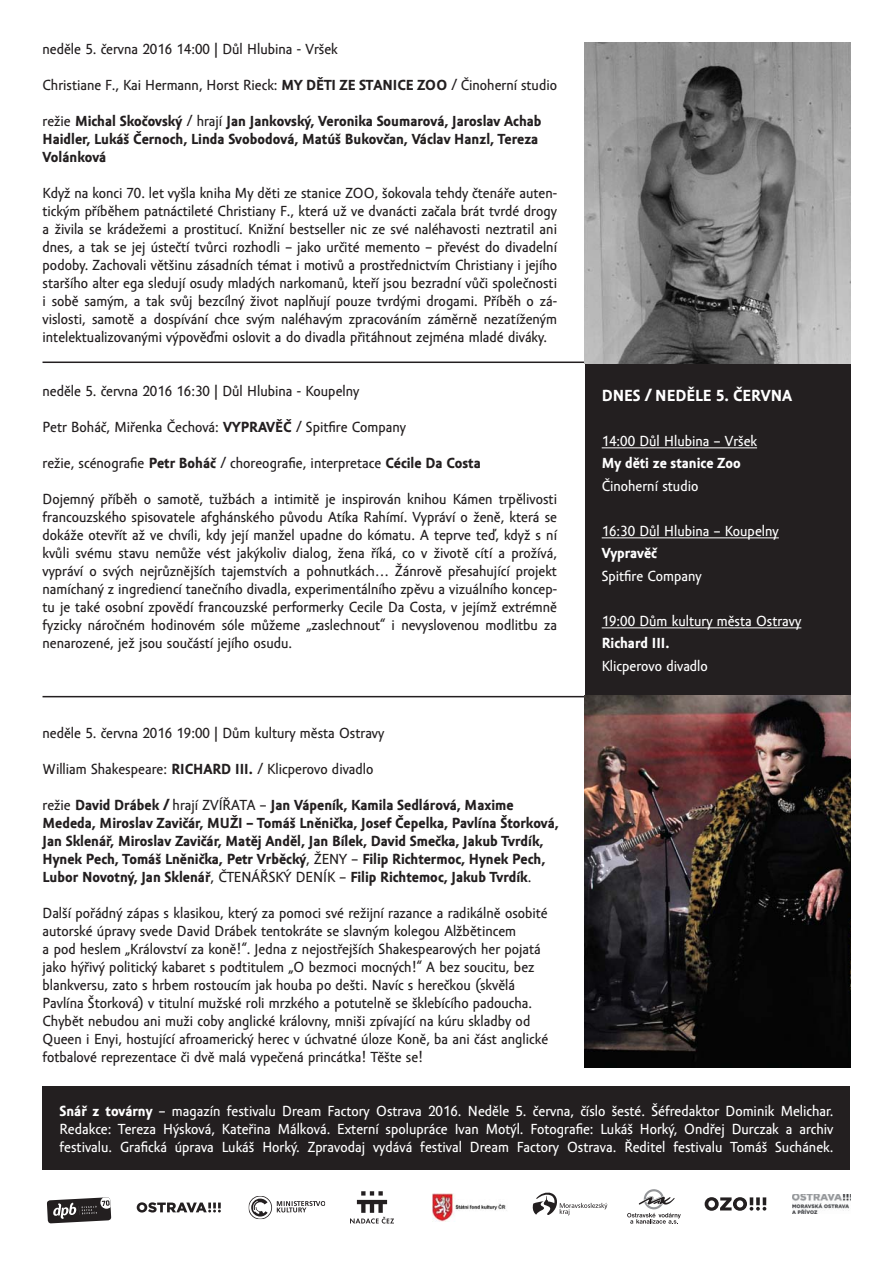
<style>
.page{position:relative;width:893px;height:1263px;background:#fff}
.page>*{position:absolute;margin:0;border:0;box-sizing:border-box;transform-origin:0 0}
.t1{font:700 16.5px "Amor Sans Text Pro";color:#fff}
.t2{font:15px/18px "Amor Sans Text Pro";color:#231f20;text-align:justify}
.t3{font:700 15px/18px "Amor Sans Text Pro";color:#231f20}
.t4{font:15px/18px "Amor Sans Text Pro";color:#fff;text-align:justify}
.t5{font:700 15px "Amor Sans Text Pro";color:#fff}
.s1{font-weight:700}
.s2{font-weight:400}
</style>
<div class="page">
<div style="left:43px;top:1086px;width:807px;height:84px;background:#231f20"></div>
<svg style="left:47px;top:1197px;width:64px;height:26px"></svg>
<svg style="left:137px;top:1202px;width:84px;height:10px"></svg>
<svg style="left:533px;top:1192px;width:74px;height:23px"></svg>
<img style="left:793px;top:1194px;width:57px;height:20px">
<svg style="left:248px;top:1196px;width:77px;height:23px"></svg>
<svg style="left:627px;top:1189px;width:54px;height:35px"></svg>
<svg style="left:705px;top:1197px;width:61px;height:14px"></svg>
<svg style="left:350px;top:1191px;width:44px;height:32px"></svg>
<img style="left:432px;top:1194px;width:75px;height:27px">
<div style="left:585px;top:363px;width:265px;height:333px;background:#231f20"></div>
<hr style="left:602px;top:447px;width:155px;height:1px;background:#fff">
<hr style="left:602px;top:537px;width:177px;height:1px;background:#fff">
<hr style="left:602px;top:627px;width:199px;height:1px;background:#fff">
<hr style="left:43px;top:361px;width:807px;height:2px;background:#231f20">
<hr style="left:43px;top:696px;width:807px;height:1px;background:#231f20">
<img style="left:585px;top:43px;width:265px;height:320px">
<img style="left:585px;top:696px;width:265px;height:371px">
<p class="t2" style="left:43px;top:41px;width:297px">neděle 5. června 2016 14:00 | Důl Hlubina - Vršek</p>
<p class="t2" style="left:43px;top:77px;width:516px">Christiane F., Kai Hermann, Horst Rieck: <span class="s1">MY DĚTI ZE STANICE ZOO</span> / Činoherní studio</p>
<p class="t3" style="left:43px;top:113px;width:500px"><span class="s2">režie</span> Michal Skočovský <span class="s2">/ hrají</span> Jan Jankovský, Veronika Soumarová, Jaroslav Achab<br>Haidler, Lukáš Černoch, Linda Svobodová, Matúš Bukovčan, Václav Hanzl, Tereza<br>Volánková</p>
<p class="t2" style="left:43px;top:185px;width:516px">Když na konci 70. let vyšla kniha My děti ze stanice ZOO, šokovala tehdy čtenáře auten&shy;tickým příběhem patnáctileté Christiany F., která už ve dvanácti začala brát tvrdé drogy a živila se krádežemi a prostitucí. Knižní bestseller nic ze své naléhavosti neztratil ani dnes, a tak se jej ústečtí tvůrci rozhodli – jako určité memento – převést do divadelní podoby. Zachovali většinu zásadních témat i motivů a prostřednictvím Christiany i jejího staršího alter ega sledují osudy mladých narkomanů, kteří jsou bezradní vůči společnosti i sobě samým, a tak svůj bezcílný život naplňují pouze tvrdými drogami. Příběh o zá&shy;vislosti, samotě a dospívání chce svým naléhavým zpracováním záměrně nezatíženým intelektualizovanými výpověďmi oslovit a do divadla přitáhnout zejména mladé diváky.</p>
<p class="t2" style="left:43px;top:383px;width:318px">neděle 5. června 2016 16:30 | Důl Hlubina - Koupelny</p>
<p class="t2" style="left:43px;top:419px;width:365px">Petr Boháč, Miřenka Čechová: <span class="s1">VYPRAVĚČ</span> / Spitfire Company</p>
<p class="t2" style="left:43px;top:455px;width:440px">režie, scénografie <span class="s1">Petr Boháč</span> / choreografie, interpretace <span class="s1">Cécile Da Costa</span></p>
<p class="t2" style="left:43px;top:491px;width:516px">Dojemný příběh o samotě, tužbách a intimitě je inspirován knihou Kámen trpělivosti francouzského spisovatele afghánského původu Atíka Rahímí. Vypráví o ženě, která se dokáže otevřít až ve chvíli, kdy její manžel upadne do kómatu. A teprve teď, když s ní kvůli svému stavu nemůže vést jakýkoliv dialog, žena říká, co v životě cítí a prožívá, vypráví o svých nejrůznějších tajemstvích a pohnutkách… Žánrově přesahující projekt namíchaný z ingrediencí tanečního divadla, experimentálního zpěvu a vizuálního koncep&shy;tu je také osobní zpovědí francouzské performerky Cecile Da Costa, v jejímž extrémně fyzicky náročném hodinovém sóle můžeme „zaslechnout“ i nevyslovenou modlitbu za nenarozené, jež jsou součástí jejího osudu.</p>
<p class="t1" style="left:602px;top:388px;width:192px">DNES / NEDĚLE 5. ČERVNA</p>
<p class="t4" style="left:602px;top:433px;width:157px">14:00 Důl Hlubina – Vršek</p>
<p class="t5" style="left:602px;top:457px;width:141px">My děti ze stanice Zoo</p>
<p class="t4" style="left:602px;top:478px;width:98px">Činoherní studio</p>
<p class="t4" style="left:602px;top:523px;width:179px">16:30 Důl Hlubina – Koupelny</p>
<p class="t5" style="left:602px;top:547px;width:57px">Vypravěč</p>
<p class="t4" style="left:602px;top:568px;width:102px">Spitfire Company</p>
<p class="t4" style="left:602px;top:613px;width:201px">19:00 Dům kultury města Ostravy</p>
<p class="t5" style="left:602px;top:637px;width:69px">Richard III.</p>
<p class="t4" style="left:602px;top:658px;width:108px">Klicperovo divadlo</p>
<p class="t2" style="left:43px;top:725px;width:343px">neděle 5. června 2016 19:00 | Dům kultury města Ostravy</p>
<p class="t2" style="left:43px;top:761px;width:332px">William Shakespeare: <span class="s1">RICHARD III.</span> / Klicperovo divadlo</p>
<p class="t3" style="left:43px;top:797px;width:518px"><span class="s2">režie</span> David Drábek / <span class="s2">hrají ZVÍŘATA –</span> Jan Vápeník, Kamila Sedlárová, Maxime Mededa, Miroslav Zavičár, MUŽI – Tomáš Lněnička, Josef Čepelka, Pavlína Štorková, Jan Sklenář, Miroslav Zavičár, Matěj Anděl, Jan Bílek, David Smečka, Jakub Tvrdík, Hynek Pech, Tomáš Lněnička, Petr Vrběcký<span class="s2">, ŽENY –</span> Filip Richtermoc, Hynek Pech, Lubor Novotný, Jan Sklenář<span class="s2">, ČTENÁŘSKÝ DENÍK –</span> Filip Richtemoc, Jakub Tvrdík<span class="s2">.</span></p>
<p class="t2" style="left:43px;top:905px;width:507px;text-align:left">Další pořádný zápas s klasikou, který za pomoci své režijní razance a radikálně osobité autorské úpravy svede David Drábek tentokráte se slavným kolegou Alžbětincem<br>a pod heslem „Království za koně!“. Jedna z nejostřejších Shakespearových her pojatá jako hýřivý politický kabaret s podtitulem „O bezmoci mocných!“ A bez soucitu, bez blankversu, zato s hrbem rostoucím jak houba po dešti. Navíc s herečkou (skvělá Pavlína Štorková) v titulní mužské roli mrzkého a potutelně se šklebícího padoucha.<br>Chybět nebudou ani muži coby anglické královny, mniši zpívající na kúru skladby od Queen i Enyi, hostující afroamerický herec v úchvatné úloze Koně, ba ani část anglické fotbalové reprezentace či dvě malá vypečená princátka! Těšte se!</p>
<p class="t4" style="left:60px;top:1103px;width:775px"><span class="s1">Snář z továrny</span> – magazín festivalu Dream Factory Ostrava 2016. Neděle 5. června, číslo šesté. Šéfredaktor Dominik Melichar.<br>Redakce: Tereza Hýsková, Kateřina Málková. Externí spolupráce Ivan Motýl. Fotografie: Lukáš Horký, Ondřej Durczak a archiv festivalu. Grafická úprava Lukáš Horký. Zpravodaj vydává festival Dream Factory Ostrava. Ředitel festivalu Tomáš Suchánek.</p>
</div>
